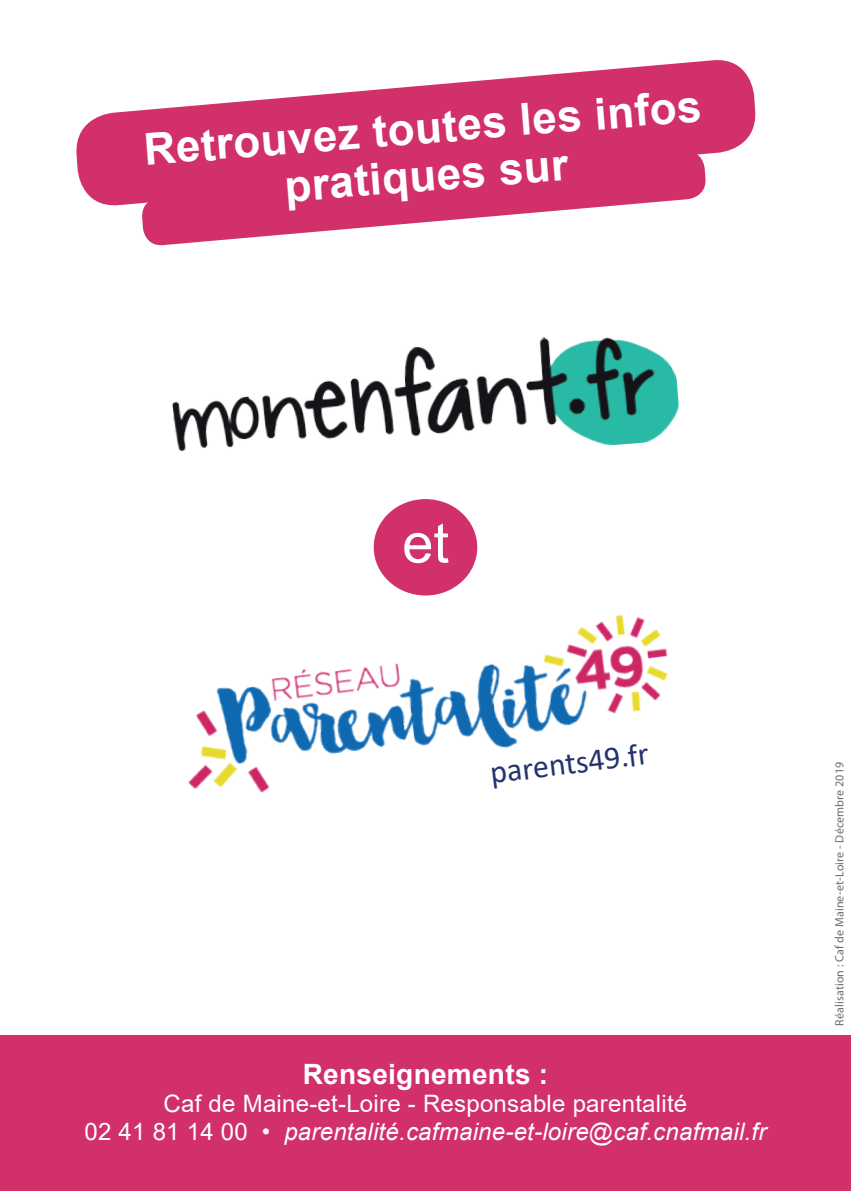
<style>
.page{position:relative;width:851px;height:1191px;background:#fff}
.page>*{position:absolute;margin:0;border:0;box-sizing:border-box;transform-origin:0 0}
.t1{font:56px "Arial";color:#fff}
.t2{font:700 44px/47.8px "Arial";color:#fff;text-align:center}
.t3{font:32px "Calibri";color:#243370}
.t4{font:700 28px "Arial";letter-spacing:.01em;color:#fff}
.t5{font:24px/28px "Arial";letter-spacing:.01em;color:#fff;text-align:center}
.t6{font:12px "Myriad Pro";letter-spacing:.01em;color:#6c6d70}
.s1{font-style:italic}
</style>
<div class="page">
<div style="left:0;top:1035px;width:850px;height:156px;background:#d1306a"></div>
<img style="left:172px;top:337px;width:507px;height:114px">
<img style="left:188px;top:615px;width:480px;height:178px">
<svg style="left:445px;top:734px;width:223px;height:59px"></svg>
<svg style="left:76px;top:60px;width:680px;height:146px;fill:#d1306a"></svg>
<svg style="left:141px;top:150px;width:565px;height:96px;fill:#d1306a"></svg>
<div style="left:373px;top:499px;width:104px;height:96px;background:#d1306a;border-radius:50%"></div>
<h2 class="t2" style="left:142px;top:124px;width:560px;rotate:-4deg">Retrouvez toutes les infos pratiques sur</h2>
<h1 class="t1" style="left:402px;top:504px;width:48px">et</h1>
<h3 class="t3" style="left:487px;top:751px;width:161px;rotate:-7deg">parents49.fr</h3>
<p class="t4" style="left:303px;top:1054px;width:247px">Renseignements :</p>
<p class="t5" style="left:84px;top:1089px;width:683px">Caf de Maine-et-Loire - Responsable parentalité<br>02 41 81 14 00 • <span class="s1">parentalité.cafmaine-et-loire@caf.cnafmail.fr</span></p>
<p class="t6" style="left:832px;top:1025px;width:265px;rotate:-90deg">Réalisation : Caf de Maine-et-Loire - Décembre 2019</p>
</div>
